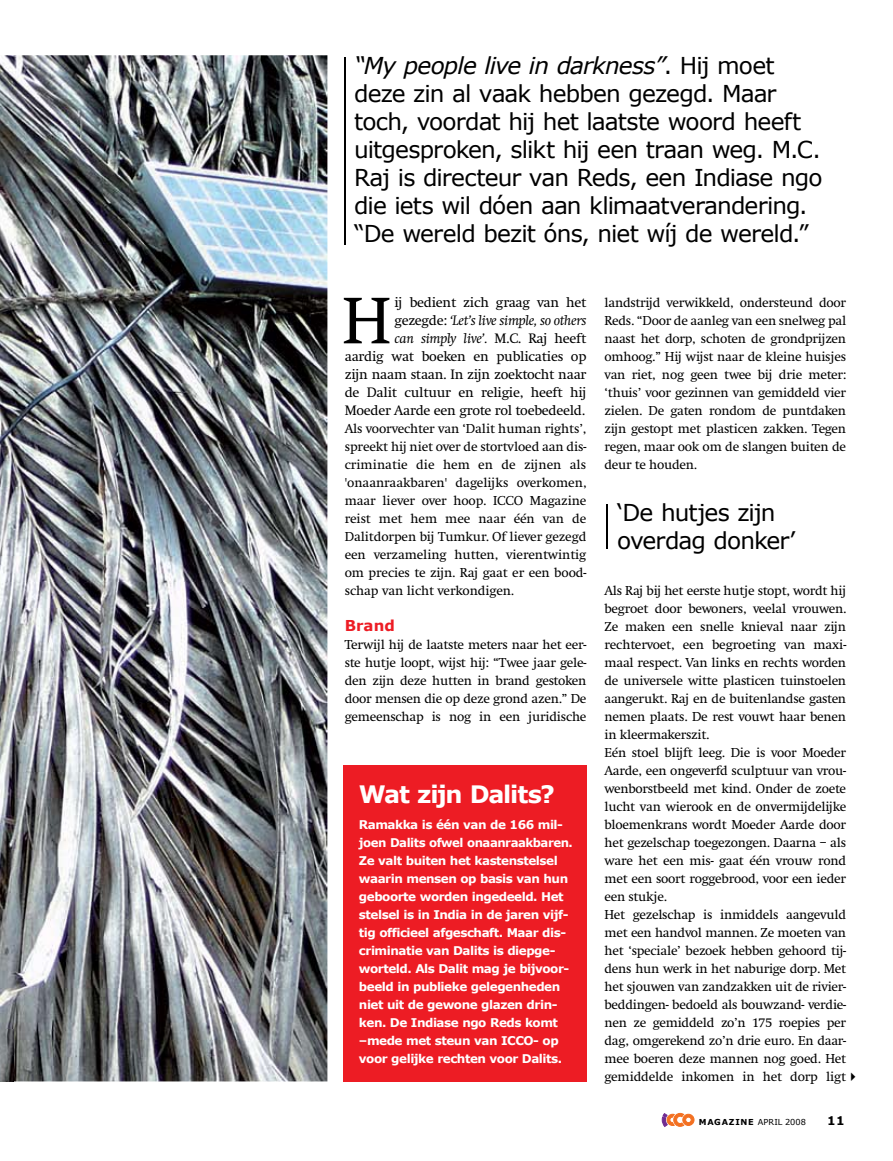
<style>
.page{position:relative;width:893px;height:1161px;background:#fff}
.page>*{position:absolute;margin:0;border:0;box-sizing:border-box;transform-origin:0 0}
.t1{font:68.25px "Swift EF";color:#000}
.t2{font:700 24px "Verdana";letter-spacing:-.05em;color:#fff}
.t3{font:23.25px/27.9px "Verdana";letter-spacing:-.04em;color:#000}
.t4{font:700 15px "Verdana";color:#ed1c24}
.t5{font:14.25px/18px "Swift EF";letter-spacing:-.02em;color:#000;text-align:right}
.t6{font:13.5px/18px "Swift EF";letter-spacing:-.02em;color:#000;text-align:justify}
.t7{font:700 12px/18px "Verdana";letter-spacing:-.04em;color:#fff}
.t8{font:700 12px "Verdana";color:#000}
.t9{font:8.25px "Verdana";letter-spacing:.005em;color:#000}
.s1{font-style:italic}
.s2{font-weight:700}
</style>
<div class="page">
<svg style="left:662px;top:1113px;width:32px;height:13px"></svg>
<img style="left:0;top:55px;width:327px;height:1026px">
<hr style="left:345px;top:57px;width:1px;height:187px;background:#000">
<div style="left:343px;top:765px;width:244px;height:316px;background:#ed1c24"></div>
<hr style="left:606px;top:504px;width:1px;height:45px;background:#000">
<img style="left:0;top:1029px;width:14px;height:53px">
<p class="t3" style="left:354px;top:52px;width:470px"><span class="s1">“My people live in darkness”</span>. Hij moet deze zin al vaak hebben gezegd. Maar toch, voordat hij het laatste woord heeft uitgesproken, slikt hij een traan weg. M.C.<br>Raj is directeur van Reds, een Indiase ngo die iets wil dóen aan klimaatverandering. “De wereld bezit óns, niet wíj de wereld.”</p>
<p class="t5" style="left:345px;top:294px;width:243px">ij bedient zich graag van het gezegde: <span class="s1">‘Let’s live simple, so others<br>can simply live’.</span> M.C. Raj heeft<br>aardig wat boeken en publicaties op zijn naam staan. In zijn zoektocht naar de Dalit cultuur en religie, heeft hij Moeder Aarde een grote rol toebedeeld.</p>
<p class="t6" style="left:345px;top:420px;width:243px">Als voorvechter van ‘Dalit human rights’, spreekt hij niet over de stortvloed aan dis&shy;criminatie die hem en de zijnen als 'onaanraakbaren' dagelijks overkomen, maar liever over hoop. ICCO Magazine reist met hem mee naar één van de Dalitdorpen bij Tumkur. Of liever gezegd een verzameling hutten, vierentwintig om precies te zijn. Raj gaat er een bood&shy;schap van licht verkondigen.</p>
<p class="t4" style="left:345px;top:616px;width:52px">Brand</p>
<p class="t6" style="left:345px;top:636px;width:243px">Terwijl hij de laatste meters naar het eer&shy;ste hutje loopt, wijst hij: “Twee jaar gele&shy;den zijn deze hutten in brand gestoken door mensen die op deze grond azen.” De gemeenschap is nog in een juridische</p>
<h1 class="t1" style="left:342px;top:284px;width:51px">H</h1>
<h2 class="t2" style="left:359px;top:779px;width:198px">Wat zijn Dalits?</h2>
<p class="t7" style="left:359px;top:816px;width:215px">Ramakka is één van de 166 mil&shy;joen Dalits ofwel onaanraakbaren.<br>Ze valt buiten het kastenstelsel waarin mensen op basis van hun geboorte worden ingedeeld. Het stelsel is in India in de jaren vijf&shy;tig officieel afgeschaft. Maar dis&shy;criminatie van Dalits is diepge&shy;worteld. Als Dalit mag je bijvoor&shy;beeld in publieke gelegenheden niet uit de gewone glazen drin&shy;ken. De Indiase ngo Reds komt –mede met steun van ICCO- op voor gelijke rechten voor Dalits.</p>
<p class="t6" style="left:604px;top:294px;width:243px">landstrijd verwikkeld, ondersteund door Reds. “Door de aanleg van een snelweg pal naast het dorp, schoten de grondprijzen omhoog.” Hij wijst naar de kleine huisjes van riet, nog geen twee bij drie meter: ‘thuis’ voor gezinnen van gemiddeld vier zielen. De gaten rondom de puntdaken zijn gestopt met plasticen zakken. Tegen regen, maar ook om de slangen buiten de deur te houden.</p>
<h3 class="t3" style="left:617px;top:499px;width:179px">‘De hutjes zijn overdag donker’</h3>
<p class="t6" style="left:604px;top:582px;width:257px;text-align:left">Als Raj bij het eerste hutje stopt, wordt hij begroet door bewoners, veelal vrouwen.<br>Ze maken een snelle knieval naar zijn rechtervoet, een begroeting van maxi&shy;maal respect. Van links en rechts worden de universele witte plasticen tuinstoelen aangerukt. Raj en de buitenlandse gasten nemen plaats. De rest vouwt haar benen in kleermakerszit.<br>Eén stoel blijft leeg. Die is voor Moeder Aarde, een ongeverfd sculptuur van vrou&shy;wenborstbeeld met kind. Onder de zoete lucht van wierook en de onvermijdelijke bloemenkrans wordt Moeder Aarde door het gezelschap toegezongen. Daarna – als ware het een mis- gaat één vrouw rond met een soort roggebrood, voor een ieder een stukje.<br>Het gezelschap is inmiddels aangevuld met een handvol mannen. Ze moeten van het ‘speciale’ bezoek hebben gehoord tij&shy;dens hun werk in het naburige dorp. Met het sjouwen van zandzakken uit de rivier&shy;beddingen- bedoeld als bouwzand- verdie&shy;nen ze gemiddeld zo’n 175 roepies per dag, omgerekend zo’n drie euro. En daar&shy;mee boeren deze mannen nog goed. Het gemiddelde inkomen in het dorp ligt✔</p>
<p class="t9" style="left:699px;top:1117px;width:109px"><span class="s2">MAGAZINE</span> APRIL 2008</p>
<p class="t8" style="left:827px;top:1113px;width:19px">11</p>
</div>
